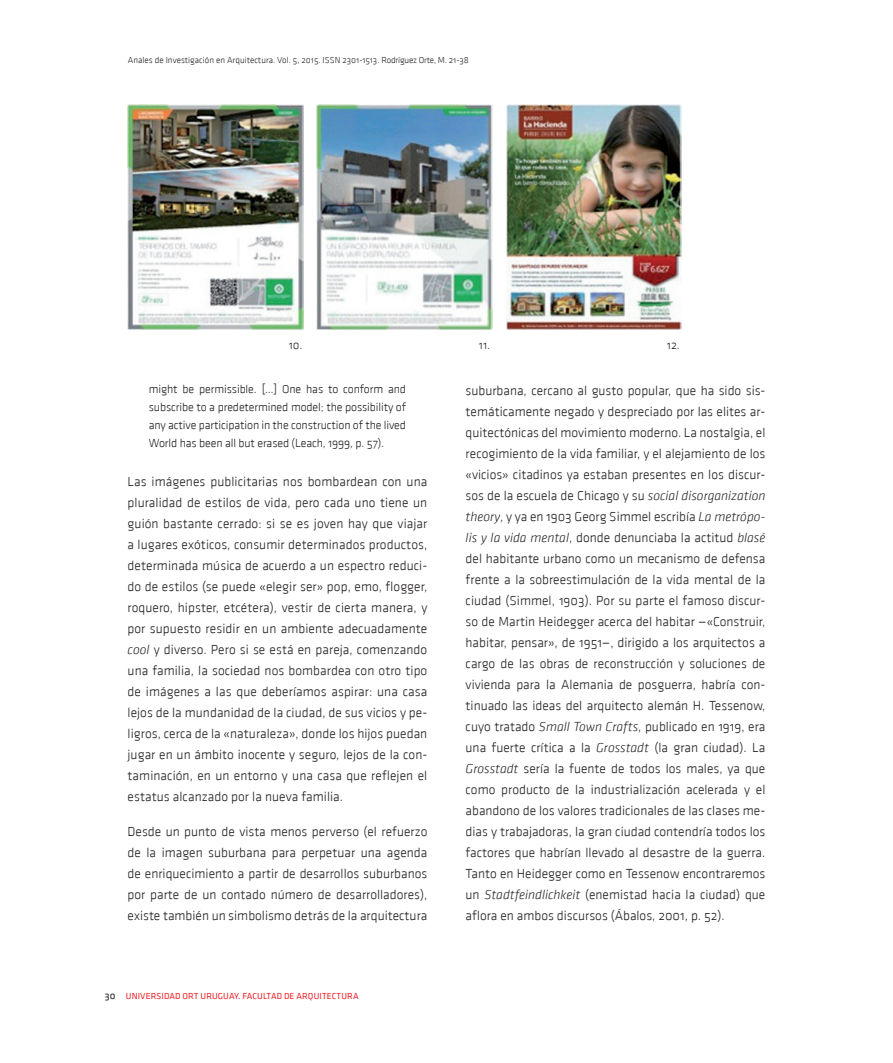
<style>
.page{position:relative;width:893px;height:1063px;background:#fff}
.page>*{position:absolute;margin:0;border:0;box-sizing:border-box;transform-origin:0 0}
.TXT{font:13.5px/21px "Klavika Light OSF";color:#231f20;text-align:justify}
.CITA{font:12px/18px "Klavika Light OSF";letter-spacing:-.01em;color:#231f20;text-align:justify}
.t1{font:9px "Klavika Light OSF";color:#231f20}
.t2{font:9px "Klavika Regular OSF";letter-spacing:.015em;color:#ee1d23}
.s1{font-family:"Klavika Light Italic OSF"}
.s2{font-size:10.5px;color:#231f20}
</style>
<div class="page">
<img style="left:128px;top:104px;width:175px;height:226px">
<img style="left:317px;top:104px;width:176px;height:226px">
<img style="left:506px;top:104px;width:176px;height:226px">
<p class="t1" style="left:128px;top:55px;width:342px">Anales de Investigación en Arquitectura. Vol. 5, 2015. ISSN 2301-1513. Rodríguez Orte, M. 21-38</p>
<p class="CITA" style="left:289px;top:336px;width:15px">10.</p>
<p class="CITA" style="left:479px;top:336px;width:13px">11.</p>
<p class="CITA" style="left:667px;top:336px;width:14px">12.</p>
<p class="CITA" style="left:149px;top:380px;width:259px">might be permissible. […] One has to conform and subscribe to a predetermined model; the possibility of any active participation in the construction of the lived World has been all but erased (Leach, 1999, p. 57).</p>
<p class="TXT" style="left:128px;top:471px;width:301px">Las imágenes publicitarias nos bombardean con una pluralidad de estilos de vida, pero cada uno tiene un guión bastante cerrado: si se es joven hay que viajar a lugares exóticos, consumir determinados productos, determinada música de acuerdo a un espectro reduci&shy;do de estilos (se puede «elegir ser» pop, emo, flogger, roquero, hipster, etcétera), vestir de cierta manera, y por supuesto residir en un ambiente adecuadamente <span class="s1">cool</span> y diverso. Pero si se está en pareja, comenzando una familia, la sociedad nos bombardea con otro tipo de imágenes a las que deberíamos aspirar: una casa lejos de la mundanidad de la ciudad, de sus vicios y pe&shy;ligros, cerca de la «naturaleza», donde los hijos puedan jugar en un ámbito inocente y seguro, lejos de la con&shy;taminación, en un entorno y una casa que reflejen el estatus alcanzado por la nueva familia.</p>
<p class="TXT" style="left:128px;top:821px;width:301px">Desde un punto de vista menos perverso (el refuerzo de la imagen suburbana para perpetuar una agenda de enriquecimiento a partir de desarrollos suburbanos por parte de un contado número de desarrolladores), existe también un simbolismo detrás de la arquitectura</p>
<p class="t2" style="left:105px;top:992px;width:255px"><span class="s2">30</span> UNIVERSIDAD ORT URUGUAY. FACULTAD DE ARQUITECTURA</p>
<p class="TXT" style="left:466px;top:380px;width:301px">suburbana, cercano al gusto popular, que ha sido sis&shy;temáticamente negado y despreciado por las elites ar&shy;quitectónicas del movimiento moderno. La nostalgia, el recogimiento de la vida familiar, y el alejamiento de los «vicios» citadinos ya estaban presentes en los discur&shy;sos de la escuela de Chicago y su <span class="s1">social disorganization theory</span>, y ya en 1903 Georg Simmel escribía <span class="s1">La metrópo&shy;lis y la vida mental</span>, donde denunciaba la actitud <span class="s1">blasé </span>del habitante urbano como un mecanismo de defensa frente a la sobreestimulación de la vida mental de la ciudad (Simmel, 1903). Por su parte el famoso discur&shy;so de Martin Heidegger acerca del habitar —«Construir, habitar, pensar», de 1951—, dirigido a los arquitectos a cargo de las obras de reconstrucción y soluciones de vivienda para la Alemania de posguerra, habría con&shy;tinuado las ideas del arquitecto alemán H. Tessenow, cuyo tratado <span class="s1">Small Town Crafts</span>, publicado en 1919, era una fuerte crítica a la <span class="s1">Grosstadt</span> (la gran ciudad). La <span class="s1">Grosstadt</span> sería la fuente de todos los males, ya que como producto de la industrialización acelerada y el abandono de los valores tradicionales de las clases me&shy;dias y trabajadoras, la gran ciudad contendría todos los factores que habrían llevado al desastre de la guerra.<br>Tanto en Heidegger como en Tessenow encontraremos un <span class="s1">Stadtfeindlichkeit</span> (enemistad hacia la ciudad) que aflora en ambos discursos (Ábalos, 2001, p. 52).</p>
</div>
